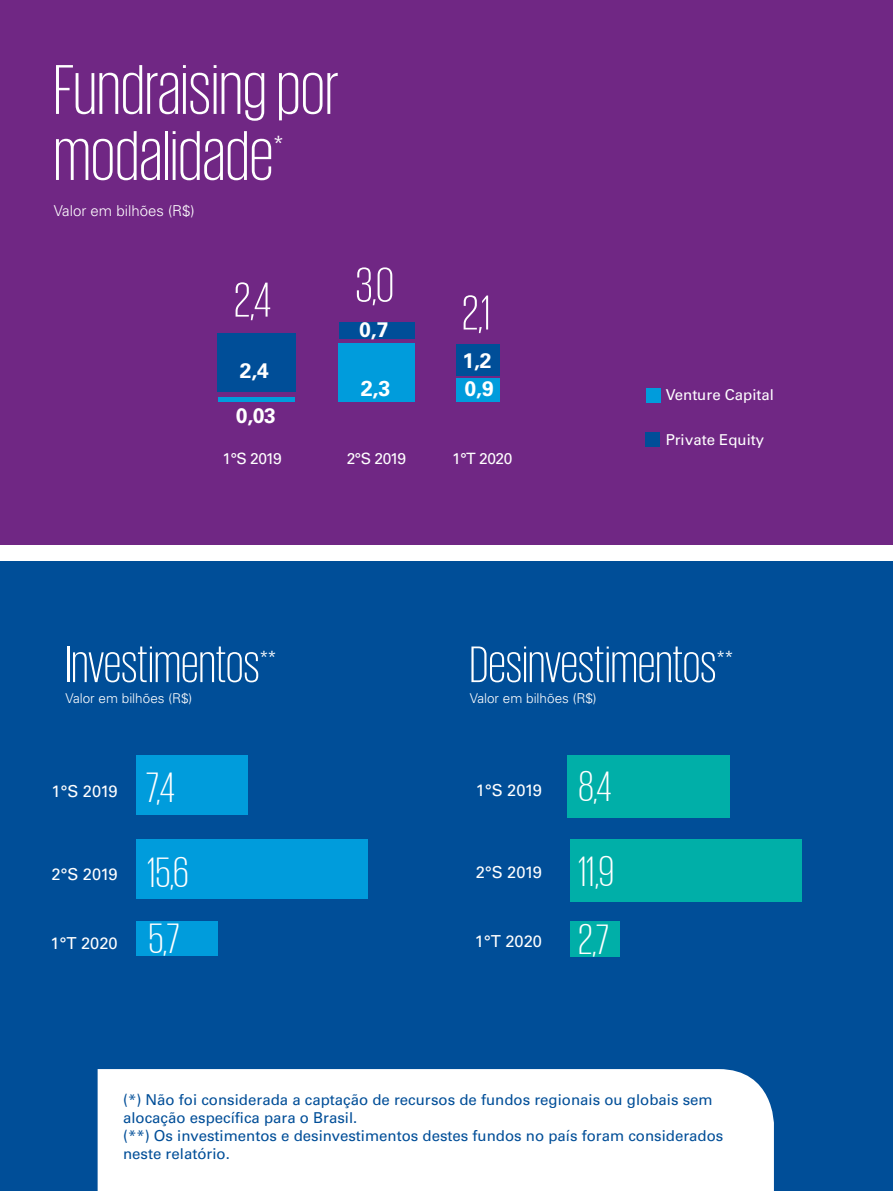
<style>
.page{position:relative;width:893px;height:1191px;background:#fff}
.page>*{position:absolute;margin:0;border:0;box-sizing:border-box;transform-origin:0 0}
.t1{font:300 72px/66px "KPMG";letter-spacing:.01em;color:#fff}
.t2{font:300 52.5px "KPMG";letter-spacing:.005em;color:#fff}
.t3{font:300 50.1px "KPMG";color:#fff}
.t4{font:300 43.8px/84.4px "KPMG";color:#fff}
.t5{font:700 21.6px "Univers LT Std";color:#fff}
.t6{font:700 21px "Univers LT Std";color:#fff}
.t7{font:16.5px "Univers LT Std";color:#fff}
.t8{font:15.6px "Univers LT Std";letter-spacing:-.03em;color:#fff}
.t9{font:15px/18px "Univers LT Std";color:#004e98}
.t10{font:15px "Univers LT Std";color:#fff}
.t11{font:300 15px "Univers LT Std";color:#fff}
.t12{font:300 13.5px "Univers LT Std";color:#fff}
.s1{font-size:36px}
</style>
<div class="page">
<div style="left:0;top:0;width:893px;height:544px;background:#702784"></div>
<div style="left:0;top:561px;width:893px;height:630px;background:#004e98"></div>
<div style="left:646px;top:388px;width:14px;height:14px;background:#009cdc"></div>
<div style="left:646px;top:432px;width:14px;height:14px;background:#004e98"></div>
<hr style="left:218px;top:397px;width:77px;height:4px;background:#009cdc">
<div style="left:339px;top:343px;width:76px;height:59px;background:#009cdc"></div>
<div style="left:217px;top:333px;width:78px;height:59px;background:#004e98"></div>
<div style="left:339px;top:321px;width:76px;height:17px;background:#004e98"></div>
<div style="left:456px;top:378px;width:44px;height:24px;background:#009cdc"></div>
<div style="left:456px;top:344px;width:44px;height:31px;background:#004e98"></div>
<div style="left:98px;top:1069px;width:676px;height:122px;background:#fff"></div>
<div style="left:137px;top:755px;width:111px;height:59px;background:#009cdc"></div>
<div style="left:568px;top:755px;width:162px;height:62px;background:#00afa8"></div>
<div style="left:570px;top:840px;width:231px;height:62px;background:#00afa8"></div>
<div style="left:570px;top:921px;width:49px;height:35px;background:#00afa8"></div>
<div style="left:137px;top:839px;width:231px;height:60px;background:#009cdc"></div>
<div style="left:137px;top:921px;width:81px;height:34px;background:#009cdc"></div>
<h1 class="t1" style="left:54px;top:55px;width:287px">Fundraising por modalidade<sup>*</sup></h1>
<p class="t11" style="left:54px;top:202px;width:142px">Valor em bilhões (R$)</p>
<h3 class="t3" style="left:234px;top:276px;width:38px">2,4</h3>
<h3 class="t6" style="left:240px;top:358px;width:31px">2,4</h3>
<h3 class="t6" style="left:236px;top:403px;width:41px">0,03</h3>
<h3 class="t3" style="left:356px;top:261px;width:40px">3,0</h3>
<h3 class="t6" style="left:359px;top:317px;width:31px">0,7</h3>
<h3 class="t5" style="left:361px;top:376px;width:31px">2,3</h3>
<h3 class="t3" style="left:462px;top:288px;width:30px">2,1</h3>
<h3 class="t6" style="left:462px;top:349px;width:31px">1,2</h3>
<h3 class="t6" style="left:465px;top:376px;width:31px">0,9</h3>
<p class="t8" style="left:223px;top:449px;width:61px">1°S 2019</p>
<p class="t8" style="left:347px;top:449px;width:61px">2°S 2019</p>
<p class="t8" style="left:452px;top:449px;width:62px">1°T 2020</p>
<p class="t10" style="left:666px;top:386px;width:110px">Venture Capital</p>
<p class="t10" style="left:666px;top:431px;width:100px">Private Equity</p>
<h2 class="t2" style="left:66px;top:639px;width:212px">Investimentos<span class="s1">**</span></h2>
<p class="t12" style="left:66px;top:690px;width:128px">Valor em bilhões (R$)</p>
<h2 class="t2" style="left:470px;top:639px;width:264px">Desinvestimentos<span class="s1">**</span></h2>
<p class="t12" style="left:470px;top:690px;width:128px">Valor em bilhões (R$)</p>
<p class="t7" style="left:52px;top:781px;width:68px">1°S 2019</p>
<p class="t7" style="left:52px;top:864px;width:68px">2°S 2019</p>
<p class="t7" style="left:51px;top:933px;width:69px">1°T 2020</p>
<h3 class="t4" style="left:579px;top:743px;width:37px">8,4<br>11,9</h3>
<h3 class="t4" style="left:146px;top:744px;width:44px">7,4<br>15,6</h3>
<h3 class="t4" style="left:149px;top:895px;width:32px">5,7</h3>
<h3 class="t4" style="left:579px;top:896px;width:32px">2,7</h3>
<p class="t7" style="left:476px;top:780px;width:68px">1°S 2019</p>
<p class="t7" style="left:476px;top:862px;width:68px">2°S 2019</p>
<p class="t7" style="left:475px;top:931px;width:69px">1°T 2020</p>
<p class="t9" style="left:123px;top:1091px;width:602px">(*) Não foi considerada a captação de recursos de fundos regionais ou globais sem alocação específica para o Brasil.<br>(**) Os investimentos e desinvestimentos destes fundos no país foram considerados neste relatório.</p>
</div>
